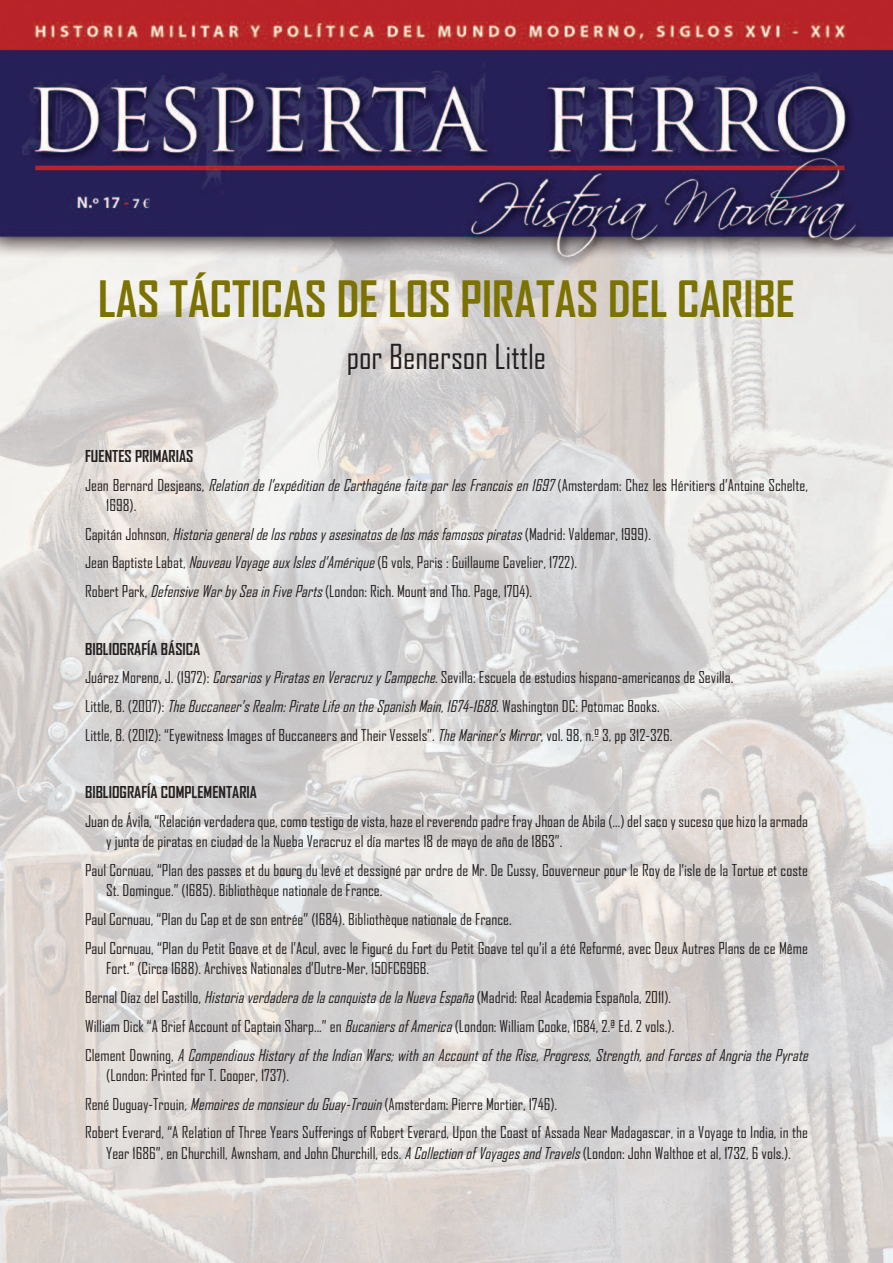
<style>
.page{position:relative;width:893px;height:1263px;background:#fff}
.page>*{position:absolute;margin:0;border:0;box-sizing:border-box;transform-origin:0 0}
.t1{font:700 48px "Agency FB";color:#7b7202}
.t2{font:33px "Agency FB";color:#231f20}
.t3{font:15.75px/28.8px "Agency FB";color:#231f20}
.t4{font:700 15.75px "Agency FB";color:#231f20}
.s1{font-weight:700}
.s2{font-style:italic}
</style>
<div class="page">
<img style="left:0;top:0;width:893px;height:1263px">
<h1 class="t1" style="left:98px;top:273px;width:698px">LAS TÁCTICAS DE LOS PIRATAS DEL CARIBE</h1>
<h2 class="t2" style="left:347px;top:339px;width:201px">por Benerson Little</h2>
<p class="t3" style="left:85px;top:442px;width:724px"><span class="s1">FUENTES PRIMARIAS<br></span>Jean Bernard Desjeans, <span class="s2">Relationdel’expéditiondeCarthagénefaiteparlesFrancoisen1697</span>(Amsterdam: Chez les Héritiers d’Antoine Schelte,</p>
<p class="t3" style="left:85px;top:491px;width:567px;text-indent:21px">1698).<br>Capitán Johnson, <span class="s2">Historiageneraldelosrobosyasesinatosdelosmásfamosospiratas</span>(Madrid: Valdemar, 1999).<br>Jean Baptiste Labat, <span class="s2">NouveauVoyageauxIslesd’Amérique</span>(6 vols, Paris : Guillaume Cavelier, 1722).<br>Robert Park, <span class="s2">DefensiveWarbySeainFiveParts</span>(London: Rich. Mount and Tho. Page, 1704).</p>
<p class="t3" style="left:85px;top:635px;width:650px"><span class="s1">BIBLIOGRAFÍA BÁSICA<br></span>Juárez Moreno, J. (1972): <span class="s2">CorsariosyPiratasenVeracruzyCampeche</span>. Sevilla: Escuela de estudios hispano-americanos de Sevilla.<br>Little, B. (2007): <span class="s2">TheBuccaneer’sRealm:PirateLifeontheSpanishMain,1674-1688</span>. Washington DC: Potomac Books.<br>Little, B. (2012): “Eyewitness Images of Buccaneers and Their Vessels”. <span class="s2">TheMariner’sMirror</span>, vol. 98, n.º 3, pp 312-326.</p>
<p class="t4" style="left:85px;top:784px;width:173px">BIBLIOGRAFÍA COMPLEMENTARIA</p>
<p class="t3" style="left:106px;top:812px;width:703px;line-height:20.2px;text-indent:-21px">Juan de Ávila, “Relación verdadera que, como testigo de vista, haze el reverendo padre fray Jhoan de Abila (…) del saco y suceso que hizo la armada y junta de piratas en ciudad de la Nueba Veracruz el día martes 18 de mayo de año de 1863”.</p>
<p class="t3" style="left:106px;top:861px;width:703px;line-height:20.2px;text-indent:-21px">Paul Cornuau, “Plan des passes et du bourg du levé et dessigné par ordre de Mr. De Cussy, Gouverneur pour le Roy de l’isle de la Tortue et coste<br>St. Domingue.” (1685). Bibliothèque nationale de France.</p>
<p class="t3" style="left:85px;top:905px;width:724px">Paul Cornuau, “Plan du Cap et de son entrée” (1684). Bibliothèque nationale de France.<br>Paul Cornuau, “Plan du Petit Goave et de l’Acul, avec le Figuré du Fort du Petit Goave tel qu’il a été Reformé, avec Deux Autres Plans de ce Même</p>
<p class="t3" style="left:85px;top:954px;width:728px;text-indent:21px">Fort.” (Circa 1688). Archives Nationales d’Outre-Mer, 15DFC696B.<br>Bernal Díaz del Castillo, <span class="s2">HistoriaverdaderadelaconquistadelaNuevaEspaña</span>(Madrid: Real Academia Española, 2011).<br>William Dick “A Brief Account of Captain Sharp...” en <span class="s2">BucaniersofAmerica</span>(London: William Cooke, 1684, 2.ª Ed. 2 vols.).<br>C l e m e n t D o w n i n g , <span class="s2">A Compendious History of the Indian Wars; with an Account of the Rise, Progress, Strength, and Forces of Angria the Pyrate</span></p>
<p class="t3" style="left:85px;top:1061px;width:724px;text-indent:21px">(London: Printed for T. Cooper, 1737).<br>René Duguay-Trouin, <span class="s2">MemoiresdemonsieurduGuay-Trouin</span>(Amsterdam: Pierre Mortier, 1746).<br>Robert Everard, “A Relation of Three Years Sufferings of Robert Everard, Upon the Coast of Assada Near Madagascar, in a Voyage to India, in the</p>
<p class="t3" style="left:106px;top:1139px;width:686px">Year 1686”, en Churchill, Awnsham, and John Churchill, eds. <span class="s2">ACollectionofVoyagesandTravels</span>(London: John Walthoe et al, 1732, 6 vols.).</p>
</div>
